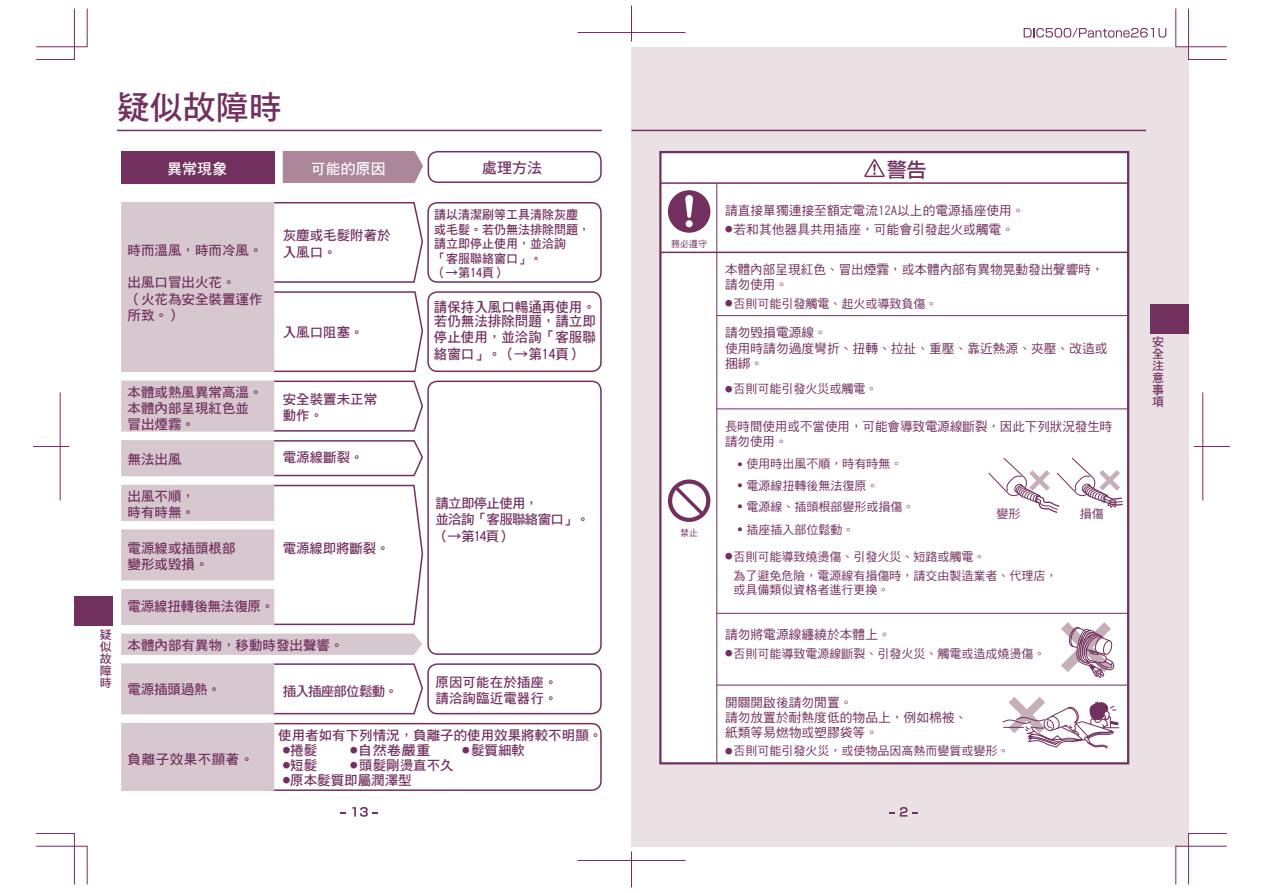
<style>
.page{position:relative;width:1263px;height:893px;background:#fff}
.page>*{position:absolute;margin:0;border:0;box-sizing:border-box;transform-origin:0 0}
.t1{font:33px "DF Hei Std W7";color:#71305e}
.t2{font:500 19.5px "Shin Go Pro";color:#71305e}
.t3{font:15px "DF Hei Std W7";color:#fff}
.t4{font:15px "DF Hei Std W7";color:#71305e}
.t5{font:14.1px/14.4px "DF Hei Std W7";color:#71305e;scale:.96 1}
.t6{font:13.5px/16.2px "DF Hei Std W7";color:#71305e}
.t7{font:13.5px/16.2px "DF Hei Std W7";letter-spacing:-.055em;color:#71305e}
.t8{font:13.5px "DF Hei Std W7";letter-spacing:-.06em;color:#71305e}
.t9{font:13.5px "DF Hei Std W7";letter-spacing:.04em;color:#71305e}
.t10{font:13.5px "DF Hei Std W7";color:#71305e;scale:1.08 1}
.t11{font:12.75px/15.3px "DF Hei Std W5";color:#71305e}
.t12{font:12.45px/14.4px "DF Hei Std W7";color:#71305e;scale:.96 1}
.t13{font:12px/19.2px "DF Hei Std W5";color:#71305e}
.t14{font:12px "DF Hei Std W7";color:#71305e}
.t15{font:9px "DF Hei Std W5";color:#71305e}
.s1{font-family:"Shin Go Pro";font-size:7.5px}
.s2{font-family:"Shin Go Pro";font-weight:300;font-size:7.5px}
</style>
<div class="page">
<div style="left:631px;top:47px;width:557px;height:799px;background:#eae1e4"></div>
<hr style="left:631px;top:130px;width:515px;height:1px;background:#71305e">
<hr style="left:117px;top:130px;width:485px;height:1px;background:#71305e">
<div style="left:283px;top:151px;width:140px;height:32px;background:#ac8699"></div>
<div style="left:121px;top:151px;width:153px;height:32px;background:#71305e"></div>
<div style="left:427px;top:202px;width:175px;height:81px;border:2px solid #71305e;border-radius:9px"></div>
<div style="left:427px;top:291px;width:175px;height:81px;border:2px solid #71305e;border-radius:9px"></div>
<div style="left:427px;top:663px;width:175px;height:51px;border:2px solid #71305e;border-radius:9px"></div>
<div style="left:427px;top:381px;width:175px;height:274px;border:2px solid #71305e;border-radius:9px"></div>
<div style="left:428px;top:151px;width:174px;height:32px;border:2px solid #71305e;border-radius:9px"></div>
<div style="left:257px;top:723px;width:345px;height:68px;border:2px solid #71305e;border-radius:9px"></div>
<svg style="left:121px;top:202px;width:303px;height:171px"></svg>
<svg style="left:121px;top:380px;width:302px;height:52px"></svg>
<div style="left:121px;top:633px;width:301px;height:22px;background:#d7c7ce"></div>
<div style="left:121px;top:722px;width:154px;height:69px;background:#d7c7ce"></div>
<svg style="left:121px;top:663px;width:302px;height:52px"></svg>
<svg style="left:121px;top:440px;width:302px;height:37px"></svg>
<svg style="left:121px;top:484px;width:303px;height:142px"></svg>
<div style="left:660px;top:152px;width:468px;height:611px;background:#fff"></div>
<div style="left:659px;top:151px;width:470px;height:613px;border:2px solid #71305e"></div>
<hr style="left:660px;top:182px;width:468px;height:2px;background:#71305e">
<hr style="left:660px;top:252px;width:468px;height:1px;background:#71305e">
<hr style="left:716px;top:315px;width:412px;height:1px;background:#71305e">
<hr style="left:716px;top:408px;width:412px;height:1px;background:#71305e">
<hr style="left:716px;top:613px;width:412px;height:1px;background:#71305e">
<hr style="left:716px;top:685px;width:412px;height:1px;background:#71305e">
<hr style="left:716px;top:184px;width:1px;height:578px;background:#71305e">
<svg style="left:1061px;top:622px;width:53px;height:56px"></svg>
<svg style="left:989px;top:458px;width:134px;height:55px"></svg>
<svg style="left:1003px;top:697px;width:116px;height:51px"></svg>
<svg style="left:352px;top:807px;width:26px;height:10px"></svg>
<svg style="left:889px;top:807px;width:18px;height:10px"></svg>
<div style="left:74px;top:596px;width:39px;height:30px;background:#71305e"></div>
<div style="left:1150px;top:304px;width:38px;height:30px;background:#71305e"></div>
<svg style="left:864px;top:159px;width:21px;height:18px"></svg>
<svg style="left:668px;top:190px;width:42px;height:43px"></svg>
<svg style="left:668px;top:479px;width:42px;height:43px"></svg>
<svg style="left:1024px;top:28px;width:142px;height:10px"></svg>
<svg style="left:36px;top:833px;width:52px;height:52px"></svg>
<svg style="left:36px;top:8px;width:52px;height:52px"></svg>
<svg style="left:1175px;top:8px;width:52px;height:52px"></svg>
<svg style="left:1175px;top:833px;width:52px;height:52px"></svg>
<hr style="left:33px;top:446px;width:36px;height:1px;background:#71305e">
<hr style="left:60px;top:392px;width:1px;height:108px;background:#71305e">
<hr style="left:1194px;top:446px;width:36px;height:1px;background:#71305e">
<hr style="left:1202px;top:392px;width:1px;height:108px;background:#71305e">
<hr style="left:577px;top:32px;width:108px;height:1px;background:#71305e">
<hr style="left:631px;top:6px;width:1px;height:36px;background:#71305e">
<hr style="left:577px;top:860px;width:108px;height:1px;background:#71305e">
<hr style="left:631px;top:851px;width:1px;height:36px;background:#71305e">
<h1 class="t1" style="left:117px;top:90px;width:167px">疑似故障時</h1>
<p class="t3" style="left:167px;top:161px;width:61px">異常現象</p>
<p class="t3" style="left:311px;top:160px;width:76px">可能的原因</p>
<p class="t4" style="left:482px;top:160px;width:61px">處理方法</p>
<p class="t14" style="left:100px;top:628px;width:13px">疑</p>
<p class="t14" style="left:100px;top:640px;width:13px">似</p>
<p class="t14" style="left:100px;top:652px;width:13px">故</p>
<p class="t14" style="left:100px;top:664px;width:13px">障</p>
<p class="t14" style="left:100px;top:676px;width:13px">時</p>
<p class="t6" style="left:128px;top:242px;width:136px">時而溫風，時而冷風。</p>
<p class="t6" style="left:128px;top:274px;width:136px">出風口冒出火花。<br>（火花為安全裝置運作所致。）</p>
<p class="t6" style="left:283px;top:227px;width:109px">灰塵或毛髮附著於入風口。</p>
<p class="t6" style="left:283px;top:324px;width:82px">入風口阻塞。</p>
<p class="t6" style="left:128px;top:383px;width:136px">本體或熱風異常高溫。本體內部呈現紅色並冒出煙霧。</p>
<p class="t6" style="left:283px;top:391px;width:96px">安全裝置未正常動作。</p>
<p class="t12" style="left:434px;top:208px;width:164px">請以清潔刷等工具清除灰塵或毛髮。若仍無法排除問題，請立即停止使用，並洽詢<br>「客服聯絡窗口」。<br>（→第14頁）</p>
<p class="t5" style="left:434px;top:299px;width:170px">請保持入風口暢通再使用。若仍無法排除問題，請立即</p>
<p class="t5" style="left:434px;top:329px;width:170px;line-height:16.2px">停止使用，並洽詢「客服聯絡窗口」。（→第14頁）</p>
<p class="t6" style="left:128px;top:451px;width:55px">無法出風</p>
<p class="t6" style="left:283px;top:449px;width:82px">電源線斷裂。</p>
<p class="t6" style="left:128px;top:488px;width:69px">出風不順，時有時無。</p>
<p class="t6" style="left:128px;top:540px;width:109px">電源線或插頭根部變形或毀損。</p>
<p class="t6" style="left:283px;top:540px;width:108px">電源線即將斷裂。</p>
<p class="t6" style="left:128px;top:598px;width:148px">電源線扭轉後無法復原。</p>
<p class="t6" style="left:128px;top:637px;width:217px">本體內部有異物，移動時發出聲響。</p>
<p class="t6" style="left:128px;top:681px;width:95px">電源插頭過熱。</p>
<p class="t8" style="left:283px;top:684px;width:117px">插入插座部位鬆動。</p>
<p class="t6" style="left:435px;top:674px;width:124px">原因可能在於插座。請洽詢臨近電器行。</p>
<p class="t7" style="left:435px;top:495px;width:155px">請立即停止使用，<br>並洽詢「客服聯絡窗口」。（→第14頁）</p>
<p class="t9" style="left:128px;top:752px;width:127px">負離子效果不顯著。</p>
<p class="t6" style="left:278px;top:727px;width:325px">使用者如有下列情況，負離子的使用效果將較不明顯。</p>
<p class="t6" style="left:283px;top:742px;width:49px"><span class="s1">●</span>捲髮　</p>
<p class="t10" style="left:350px;top:743px;width:76px"><span class="s1">●</span>自然卷嚴重</p>
<p class="t6" style="left:462px;top:742px;width:64px"><span class="s1">●</span> 髮質細軟</p>
<p class="t6" style="left:283px;top:757px;width:36px"><span class="s1">●</span>短髮</p>
<p class="t6" style="left:350px;top:757px;width:105px"><span class="s1">●</span> 頭髮剛燙直不久</p>
<p class="t6" style="left:283px;top:772px;width:130px"><span class="s1">●</span>原本髮質即屬潤澤型</p>
<p class="t15" style="left:671px;top:239px;width:37px">務必遵守</p>
<p class="t15" style="left:680px;top:528px;width:19px">禁止</p>
<h2 class="t2" style="left:887px;top:154px;width:40px">警告</h2>
<p class="t11" style="left:725px;top:202px;width:301px">請直接單獨連接至額定電流12A以上的電源插座使用。</p>
<p class="t11" style="left:725px;top:222px;width:291px"><sup>●</sup>若和其他器具共用插座，可能會引發起火或觸電。</p>
<p class="t11" style="left:725px;top:262px;width:380px">本體內部呈現紅色、冒出煙霧，或本體內部有異物晃動發出聲響時，請勿使用。</p>
<p class="t13" style="left:725px;top:294px;width:214px"><span class="s2">●</span>否則可能引發觸電、起火或導致負傷。</p>
<p class="t11" style="left:725px;top:325px;width:384px">請勿毀損電源線。<br>使用時請勿過度彎折、扭轉、拉扯、重壓、靠近熱源、夾壓、改造或捆綁。</p>
<p class="t13" style="left:725px;top:379px;width:154px"><span class="s2">●</span>否則可能引發火災或觸電。</p>
<p class="t11" style="left:725px;top:418px;width:389px">長時間使用或不當使用，可能會導致電源線斷裂，因此下列狀況發生時請勿使用。</p>
<p class="t13" style="left:738px;top:454px;width:166px"><sup>●</sup> 使用時出風不順，時有時無。</p>
<p class="t13" style="left:738px;top:476px;width:142px"><sup>●</sup> 電源線扭轉後無法復原。</p>
<p class="t13" style="left:738px;top:497px;width:178px"><sup>●</sup> 電源線、插頭根部變形或損傷。</p>
<p class="t13" style="left:738px;top:520px;width:118px"><sup>●</sup> 插座插入部位鬆動。</p>
<p class="t13" style="left:733px;top:546px;width:325px;text-indent:-9px"><span class="s2">●</span>否則可能導致燒燙傷、引發火災、短路或觸電。<br>為了避免危險，電源線有損傷時，請交由製造業者、代理店，</p>
<p class="t13" style="left:733px;top:580px;width:157px">或具備類似資格者進行更換。</p>
<p class="t11" style="left:725px;top:627px;width:167px">請勿將電源線纏繞於本體上。</p>
<p class="t13" style="left:725px;top:644px;width:322px"><span class="s2">●</span>否則可能導致電源線斷裂、引發火災、觸電或造成燒燙傷。</p>
<p class="t11" style="left:725px;top:694px;width:244px">開關開啟後請勿閒置。<br>請勿放置於耐熱度低的物品上，例如棉被、紙類等易燃物或塑膠袋等。</p>
<p class="t13" style="left:725px;top:741px;width:286px"><span class="s2">●</span>否則可能引發火災，或使物品因高熱而變質或變形。</p>
<p class="t13" style="left:996px;top:504px;width:25px">變形</p>
<p class="t13" style="left:1080px;top:504px;width:25px">損傷</p>
<p class="t14" style="left:1152px;top:335px;width:13px">安</p>
<p class="t14" style="left:1152px;top:347px;width:13px">全</p>
<p class="t14" style="left:1152px;top:359px;width:13px">注</p>
<p class="t14" style="left:1152px;top:371px;width:13px">意</p>
<p class="t14" style="left:1152px;top:383px;width:13px">事</p>
<p class="t14" style="left:1152px;top:395px;width:13px">項</p>
</div>
